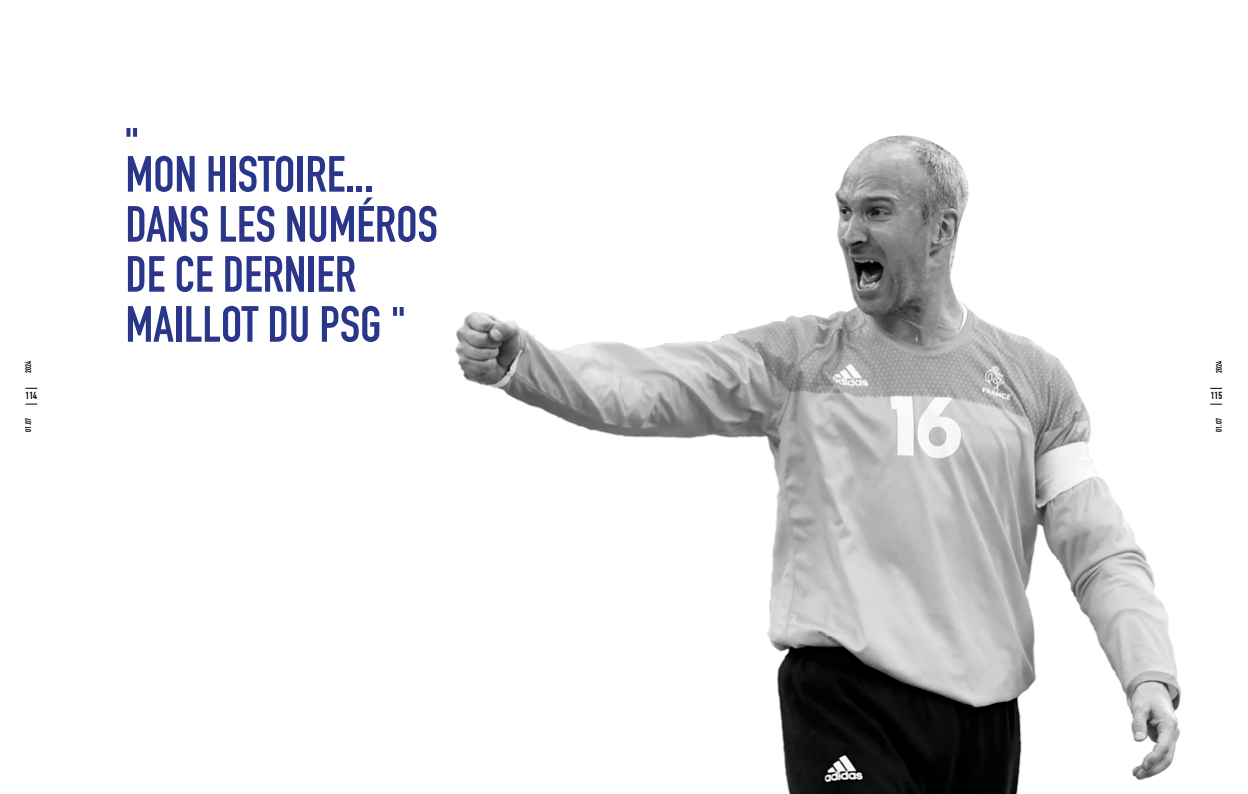
<style>
.page{position:relative;width:1248px;height:794px;background:#fff}
.page>*{position:absolute;margin:0;border:0;box-sizing:border-box;transform-origin:0 0}
.t1{font:50px/50px "DIN1451 Engschrift";color:#29368a}
.t2{font:10px "DIN1451 Engschrift";letter-spacing:.01em;color:#000}
.t3{font:8px "DIN1451 Engschrift";letter-spacing:.01em;color:#000}
</style>
<div class="page">
<img style="left:455px;top:135px;width:768px;height:659px">
<p class="t1" style="left:125px;top:121px;width:15px">"</p>
<p class="t1" style="left:125px;top:149px;width:314px">MON HISTOIRE...<br>DANS LES NUMÉROS<br>DE CE DERNIER<br>MAILLOT DU PSG "</p>
<p class="t3" style="left:24px;top:373px;width:14px;rotate:-90deg">2024</p>
<p class="t3" style="left:1214px;top:373px;width:14px;rotate:-90deg">2024</p>
<p class="t2" style="left:26px;top:390px;width:13px">114</p>
<p class="t2" style="left:1210px;top:390px;width:13px">115</p>
<p class="t3" style="left:24px;top:431px;width:15px;rotate:-90deg">01.07</p>
<p class="t3" style="left:1214px;top:432px;width:15px;rotate:-90deg">01.07</p>
</div>
